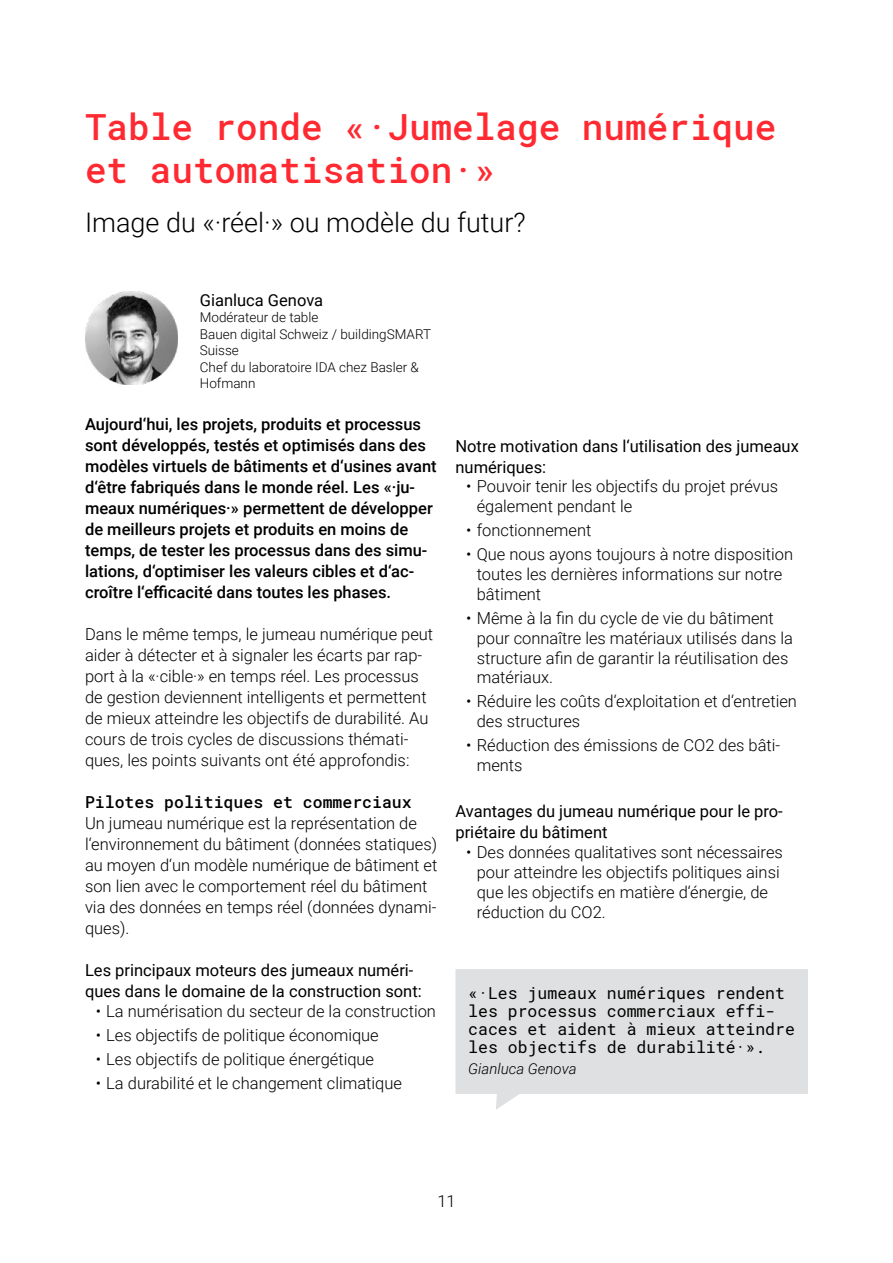
<style>
.page{position:relative;width:893px;height:1263px;background:#fff}
.page>*{position:absolute;margin:0;border:0;box-sizing:border-box;transform-origin:0 0}
.t1{font:500 36px/43.2px "Roboto Mono";color:#ff2931}
.t2{font:300 27px "Roboto";color:#000}
.t3{font:300 16.5px/21px "Roboto";color:#000}
.t4{font:500 16.5px/21px "Roboto";color:#000}
.t5{font:16.5px/21px "Roboto";color:#000}
.t6{font:16.5px/18px "Roboto Mono";color:#000}
.t7{font:500 16.5px "Roboto Mono";color:#000}
.t8{font:italic 300 15px "Roboto";color:#000}
.t9{font:300 13.5px/16.5px "Roboto";color:#000}
</style>
<div class="page">
<img style="left:85px;top:291px;width:93px;height:94px">
<svg style="left:455px;top:969px;width:353px;height:141px;background:#e2e3e4"></svg>
<h1 class="t1" style="left:85px;top:104px;width:693px">Table ronde «·Jumelage numérique et automatisation·»</h1>
<h2 class="t2" style="left:85px;top:203px;width:442px">Image du «·réel·» ou modèle du futur?</h2>
<p class="t5" style="left:200px;top:289px;width:125px">Gianluca Genova</p>
<p class="t9" style="left:200px;top:308px;width:233px">Modérateur de table<br>Bauen digital Schweiz / buildingSMART<br>Suisse<br>Chef du laboratoire IDA chez Basler &amp;<br>Hofmann</p>
<p class="t4" style="left:85px;top:413px;width:353px">Aujourd‘hui, les projets, produits et processus sont développés, testés et optimisés dans des modèles virtuels de bâtiments et d‘usines avant d‘être fabriqués dans le monde réel. Les «·ju&shy;meaux numériques·» permettent de développer de meilleurs projets et produits en moins de temps, de tester les processus dans des simu&shy;lations, d‘optimiser les valeurs cibles et d‘ac&shy;croître l‘efficacité dans toutes les phases.</p>
<p class="t3" style="left:85px;top:623px;width:350px">Dans le même temps, le jumeau numérique peut aider à détecter et à signaler les écarts par rap&shy;port à la «·cible·» en temps réel. Les processus de gestion deviennent intelligents et permettent de mieux atteindre les objectifs de durabilité. Au cours de trois cycles de discussions thémati&shy;ques, les points suivants ont été approfondis:</p>
<p class="t7" style="left:85px;top:791px;width:328px">Pilotes politiques et commerciaux</p>
<p class="t3" style="left:85px;top:812px;width:354px">Un jumeau numérique est la représentation de l‘environnement du bâtiment (données statiques) au moyen d‘un modèle numérique de bâtiment et son lien avec le comportement réel du bâtiment via des données en temps réel (données dynami&shy;ques).</p>
<p class="t5" style="left:85px;top:959px;width:338px">Les principaux moteurs des jumeaux numéri&shy;ques dans le domaine de la construction sont:</p>
<p class="t3" style="left:96px;top:1000px;width:342px">• La numérisation du secteur de la construction</p>
<p class="t3" style="left:96px;top:1024px;width:285px">• Les objectifs de politique économique</p>
<p class="t3" style="left:96px;top:1048px;width:280px">• Les objectifs de politique énergétique</p>
<p class="t3" style="left:96px;top:1072px;width:308px">• La durabilité et le changement climatique</p>
<p class="t5" style="left:455px;top:435px;width:345px">Notre motivation dans l‘utilisation des jumeaux numériques:</p>
<p class="t3" style="left:477px;top:476px;width:303px;line-height:19.8px;text-indent:-11px">• Pouvoir tenir les objectifs du projet prévus également pendant le</p>
<p class="t3" style="left:466px;top:519px;width:127px">• fonctionnement</p>
<p class="t3" style="left:477px;top:544px;width:318px;line-height:19.8px;text-indent:-11px">• Que nous ayons toujours à notre disposition toutes les dernières informations sur notre bâtiment</p>
<p class="t3" style="left:477px;top:608px;width:318px;line-height:19.8px;text-indent:-11px">• Même à la fin du cycle de vie du bâtiment pour connaître les matériaux utilisés dans la structure afin de garantir la réutilisation des matériaux.</p>
<p class="t3" style="left:477px;top:691px;width:322px;line-height:19.8px;text-indent:-11px">• Réduire les coûts d‘exploitation et d‘entretien des structures</p>
<p class="t3" style="left:477px;top:735px;width:305px;line-height:19.8px;text-indent:-11px">• Réduction des émissions de CO2 des bâti&shy;ments</p>
<p class="t5" style="left:455px;top:800px;width:329px">Avantages du jumeau numérique pour le pro&shy;priétaire du bâtiment</p>
<p class="t3" style="left:477px;top:842px;width:308px;line-height:19.8px;text-indent:-11px">• Des données qualitatives sont nécessaires pour atteindre les objectifs politiques ainsi que les objectifs en matière d‘énergie, de réduction du CO2.</p>
<p class="t6" style="left:468px;top:983px;width:328px">«·Les jumeaux numériques rendent les processus commerciaux effi&shy;caces et aident à mieux atteindre les objectifs de durabilité·».</p>
<p class="t8" style="left:468px;top:1058px;width:110px">Gianluca Genova</p>
<p class="t3" style="left:437px;top:1190px;width:20px">11</p>
</div>
